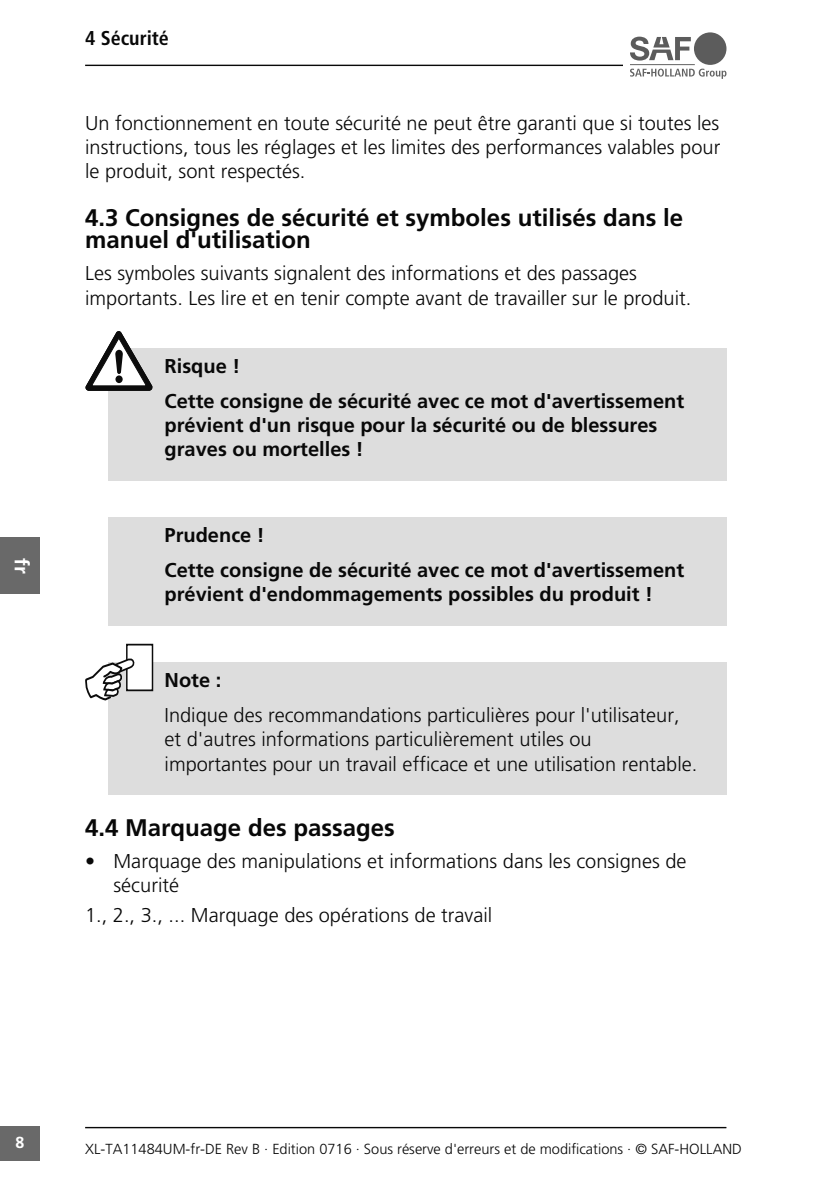
<style>
.page{position:relative;width:840px;height:1191px;background:#fff}
.page>*{position:absolute;margin:0;border:0;box-sizing:border-box;transform-origin:0 0}
.t1{font:700 24px/22px "Frutiger LT Std";color:#080808}
.t2{font:300 20px/24px "Frutiger LT Std";color:#080808}
.t3{font:700 20px/35.4px "Frutiger LT Std";color:#080808}
.t4{font:700 condensed 20px "Frutiger LT Std";color:#080808}
.t5{font:700 20px "Frutiger LT Std";color:#fff}
.t6{font:700 16px "Frutiger LT Std";color:#fff}
.t7{font:300 14.6px "Frutiger LT Std";color:#080808}
</style>
<div class="page">
<div style="left:108px;top:348px;width:618px;height:132px;background:#ddd"></div>
<div style="left:108px;top:517px;width:618px;height:108px;background:#ddd"></div>
<svg style="left:85px;top:331px;width:67px;height:59px"></svg>
<div style="left:108px;top:663px;width:618px;height:132px;background:#ddd"></div>
<div style="left:127px;top:644px;width:25px;height:46px;background:#fff"></div>
<div style="left:126px;top:644px;width:27px;height:47px;border:2px solid #0c0c0c"></div>
<svg style="left:85px;top:658px;width:50px;height:42px"></svg>
<hr style="left:85px;top:65px;width:537px;height:1px;background:#080808">
<hr style="left:629px;top:64px;width:65px;height:1px;background:#636363">
<svg style="left:630px;top:69px;width:96px;height:10px"></svg>
<div style="left:693px;top:32px;width:33px;height:33px;background:#5c5c5c;border-radius:50%"></div>
<svg style="left:630px;top:37px;width:60px;height:24px"></svg>
<div style="left:0;top:1126px;width:40px;height:35px;background:#696969"></div>
<hr style="left:85px;top:1126px;width:641px;height:2px;background:#080808">
<div style="left:0;top:537px;width:40px;height:57px;background:#696969"></div>
<p class="t4" style="left:85px;top:27px;width:85px">4 Sécurité</p>
<p class="t2" style="left:85px;top:112px;width:636px;text-align:justify">Un fonctionnement en toute sécurité ne peut être garanti que si toutes les instructions, tous les réglages et les limites des performances valables pour le produit, sont respectés.</p>
<p class="t1" style="left:85px;top:207px;width:599px">4.3 Consignes de sécurité et symboles utilisés dans le manuel d'utilisation</p>
<p class="t2" style="left:85px;top:262px;width:607px">Les symboles suivants signalent des informations et des passages importants. Les lire et en tenir compte avant de travailler sur le produit.</p>
<p class="t5" style="left:34px;top:558px;width:17px;rotate:90deg">fr</p>
<p class="t3" style="left:164px;top:348px;width:520px">Risque !<br>Cette consigne de sécurité avec ce mot d'avertissement</p>
<p class="t3" style="left:164px;top:413px;width:494px;line-height:24px">prévient d'un risque pour la sécurité ou de blessures graves ou mortelles !</p>
<p class="t3" style="left:164px;top:517px;width:520px">Prudence !<br>Cette consigne de sécurité avec ce mot d'avertissement</p>
<p class="t3" style="left:164px;top:577px;width:489px">prévient d'endommagements possibles du produit !</p>
<p class="t3" style="left:164px;top:662px;width:58px">Note :</p>
<p class="t2" style="left:164px;top:704px;width:534px">Indique des recommandations particulières pour l'utilisateur, et d'autres informations particulièrement utiles ou importantes pour un travail efficace et une utilisation rentable.</p>
<p class="t1" style="left:85px;top:816px;width:311px">4.4 Marquage des passages</p>
<p class="t2" style="left:113px;top:849px;width:574px;text-indent:-28px">• Marquage des manipulations et informations dans les consignes de sécurité</p>
<p class="t2" style="left:85px;top:903px;width:408px">1., 2., 3., ... Marquage des opérations de travail</p>
<p class="t6" style="left:15px;top:1133px;width:10px">8</p>
<p class="t7" style="left:85px;top:1140px;width:657px">XL-TA11484UM-fr-DE Rev B · Edition 0716 · Sous réserve d'erreurs et de modifications · © SAF-HOLLAND</p>
</div>
